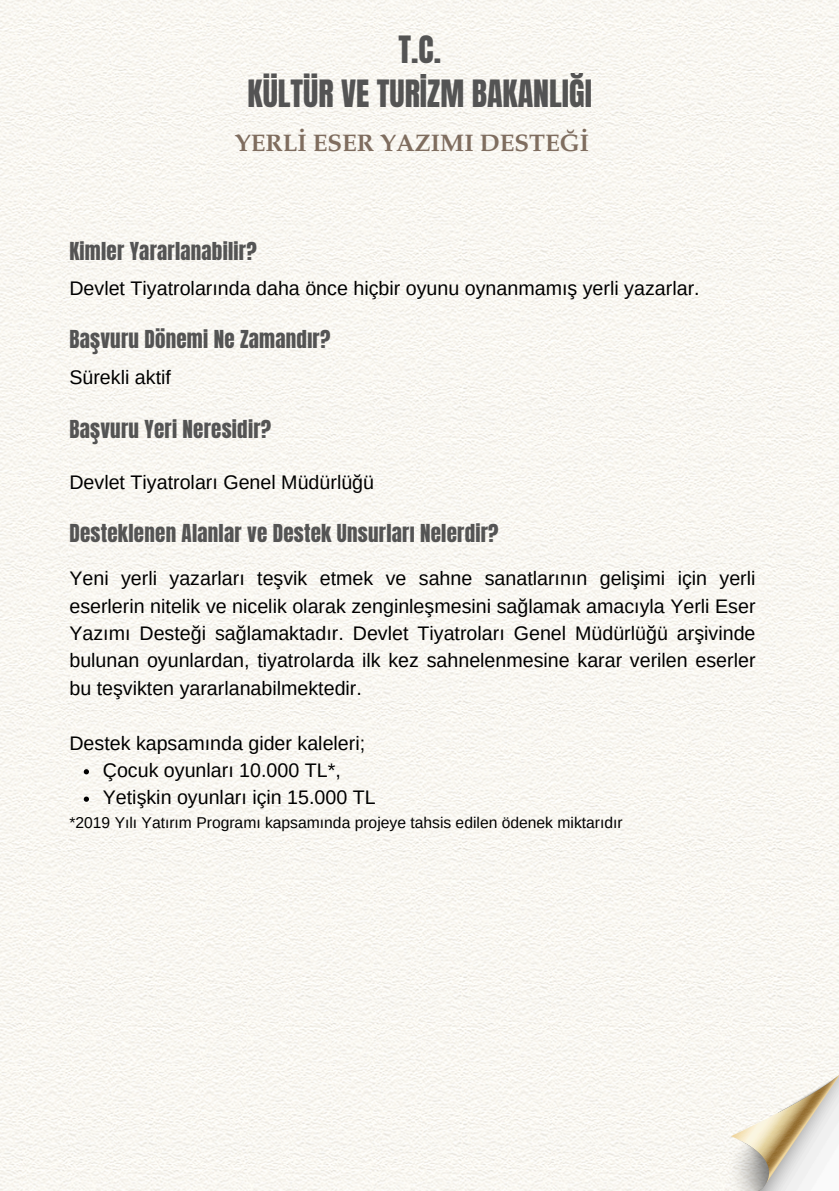
<style>
.page{position:relative;width:839px;height:1191px;background:#fff}
.page>*{position:absolute;margin:0;border:0;box-sizing:border-box;transform-origin:0 0}
.t1{font:32px/43.6px "Anton";color:#545454;text-align:center}
.t2{font:700 24px "Palatino LT Pro";color:#7f6d5f}
.t3{font:21px "Anton";letter-spacing:.01em;color:#545454}
.t4{font:19.6px/27.4px "Arimo";color:#000;text-align:justify}
.t5{font:15.6px "Arimo";color:#000}
</style>
<div class="page">
<img style="left:0;top:0;width:838px;height:1191px">
<svg style="left:84px;top:769px;width:5px;height:5px"></svg>
<svg style="left:84px;top:797px;width:5px;height:5px"></svg>
<img style="left:725px;top:1074px;width:113px;height:117px">
<p class="t1" style="left:247px;top:29px;width:346px">T.C.<br>KÜLTÜR VE TURİZM BAKANLIĞI</p>
<p class="t2" style="left:235px;top:134px;width:356px">YERLİ ESER YAZIMI DESTEĞİ</p>
<h3 class="t3" style="left:69px;top:236px;width:189px">Kimler Yararlanabilir?</h3>
<h3 class="t4" style="left:69px;top:274px;width:631px">Devlet Tiyatrolarında daha önce hiçbir oyunu oynanmamış yerli yazarlar.</h3>
<h3 class="t3" style="left:69px;top:324px;width:262px">Başvuru Dönemi Ne Zamandır?</h3>
<p class="t4" style="left:69px;top:364px;width:103px">Sürekli aktif</p>
<p class="t3" style="left:69px;top:414px;width:203px">Başvuru Yeri Neresidir?</p>
<p class="t4" style="left:69px;top:468px;width:306px">Devlet Tiyatroları Genel Müdürlüğü</p>
<h3 class="t3" style="left:69px;top:518px;width:430px">Desteklenen Alanlar ve Destek Unsurları Nelerdir?</h3>
<h1 class="t4" style="left:69px;top:565px;width:687px">Yeni yerli yazarları teşvik etmek ve sahne sanatlarının gelişimi için yerli eserlerin nitelik ve nicelik olarak zenginleşmesini sağlamak amacıyla Yerli Eser Yazımı Desteği sağlamaktadır. Devlet Tiyatroları Genel Müdürlüğü arşivinde bulunan oyunlardan, tiyatrolarda ilk kez sahnelenmesine karar verilen eserler bu teşvikten yararlanabilmektedir.</h1>
<h2 class="t4" style="left:69px;top:729px;width:297px">Destek kapsamında gider kaleleri;</h2>
<h3 class="t4" style="left:103px;top:757px;width:239px">Çocuk oyunları 10.000 TL*,</h3>
<h3 class="t4" style="left:103px;top:784px;width:274px">Yetişkin oyunları için 15.000 TL</h3>
<h3 class="t5" style="left:69px;top:814px;width:554px">*2019 Yılı Yatırım Programı kapsamında projeye tahsis edilen ödenek miktarıdır</h3>
</div>
